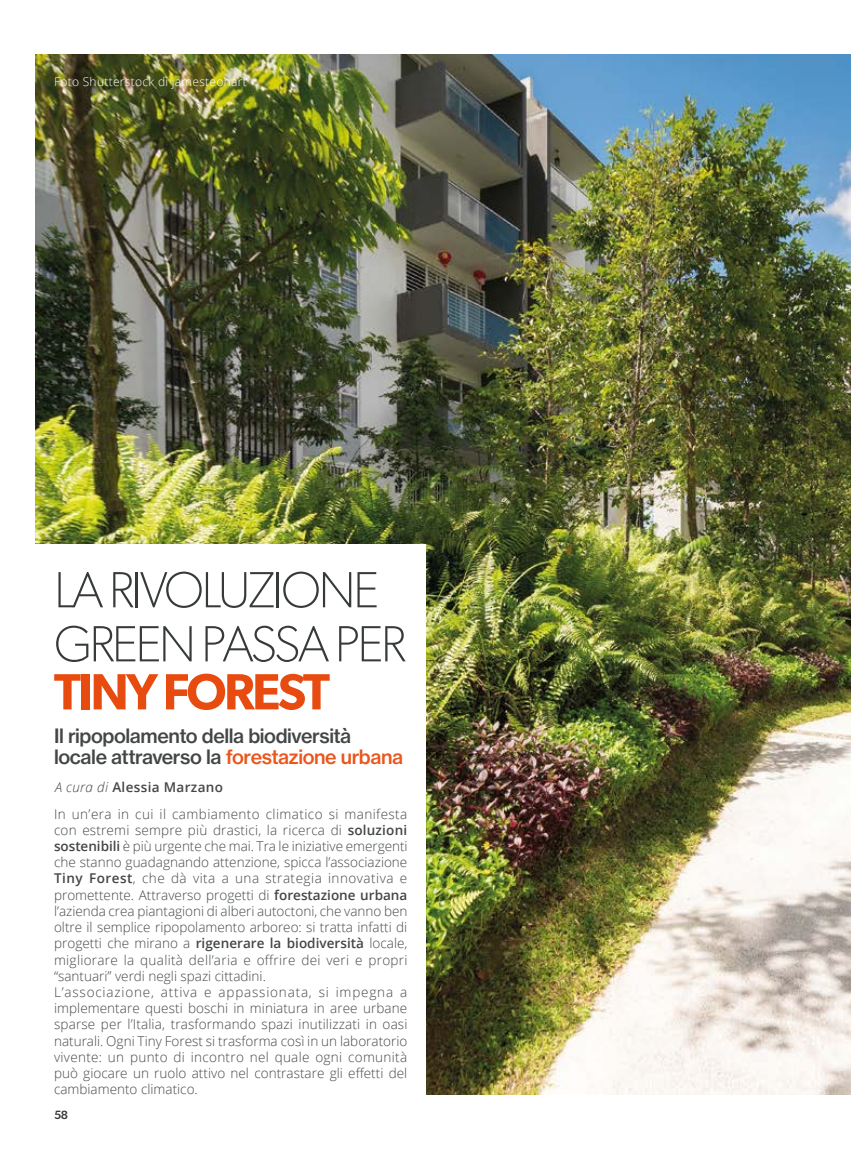
<style>
.page{position:relative;width:851px;height:1149px;background:#fff}
.page>*{position:absolute;margin:0;border:0;box-sizing:border-box;transform-origin:0 0}
.t1{font:100 51px/54px "Gibson";letter-spacing:-.05em;color:#373a3b}
.t2{font:600 51px "Gibson";letter-spacing:-.05em;color:#e84b0f}
.t3{font:19.5px/21px "N Haas Grotesk TX Pro 65 Md";letter-spacing:-.02em;color:#434647}
.t4{font:300 13.5px/16.2px "Open Sans";color:#434647}
.t5{font:300 13.5px/27px "Open Sans";letter-spacing:.03em;color:#434647}
.t6{font:300 12px "Open Sans";letter-spacing:.025em;color:#fff}
.t7{font:500 12px "Gibson";color:#373a3b}
.s1{color:#ea561b}
.s2{font-style:italic}
.s3{font-weight:600}
</style>
<div class="page">
<img style="left:36px;top:54px;width:814px;height:1040px">
<div style="left:33px;top:544px;width:392px;height:604px;background:#fff"></div>
<p class="t6" style="left:54px;top:73px;width:194px">Foto Shutterstock di jamesteohart</p>
<h1 class="t1" style="left:54px;top:562px;width:353px">LA RIVOLUZIONE<br>GREEN PASSA PER</h1>
<h1 class="t2" style="left:54px;top:661px;width:277px">TINY FOREST</h1>
<h2 class="t3" style="left:54px;top:725px;width:350px">Il ripopolamento della biodiversità locale attraverso la <span class="s1">forestazione urbana</span></h2>
<p class="t5" style="left:54px;top:772px;width:355px"><span class="s2">A cura di</span> <span class="s3">Alessia Marzano<br></span>In un’era in cui il cambiamento climatico si manifesta</p>
<p class="t4" style="left:54px;top:821px;width:355px">con estremi sempre più drastici, la ricerca di <span class="s3">soluzioni sostenibili</span> è più urgente che mai. Tra le iniziative emergenti che stanno guadagnando attenzione, spicca l’associazione <span class="s3">Tiny Forest</span>, che dà vita a una strategia innovativa e promettente. Attraverso progetti di <span class="s3">forestazione urbana </span>l’azienda crea piantagioni di alberi autoctoni, che vanno ben oltre il semplice ripopolamento arboreo: si tratta infatti di progetti che mirano a <span class="s3">rigenerare la biodiversità</span> locale, migliorare la qualità dell’aria e offrire dei veri e propri “santuari” verdi negli spazi cittadini.<br>L’associazione, attiva e appassionata, si impegna a implementare questi boschi in miniatura in aree urbane sparse per l’Italia, trasformando spazi inutilizzati in oasi naturali. Ogni Tiny Forest si trasforma così in un laboratorio vivente: un punto di incontro nel quale ogni comunità può giocare un ruolo attivo nel contrastare gli effetti del cambiamento climatico.</p>
<p class="t7" style="left:54px;top:1107px;width:15px">58</p>
</div>
